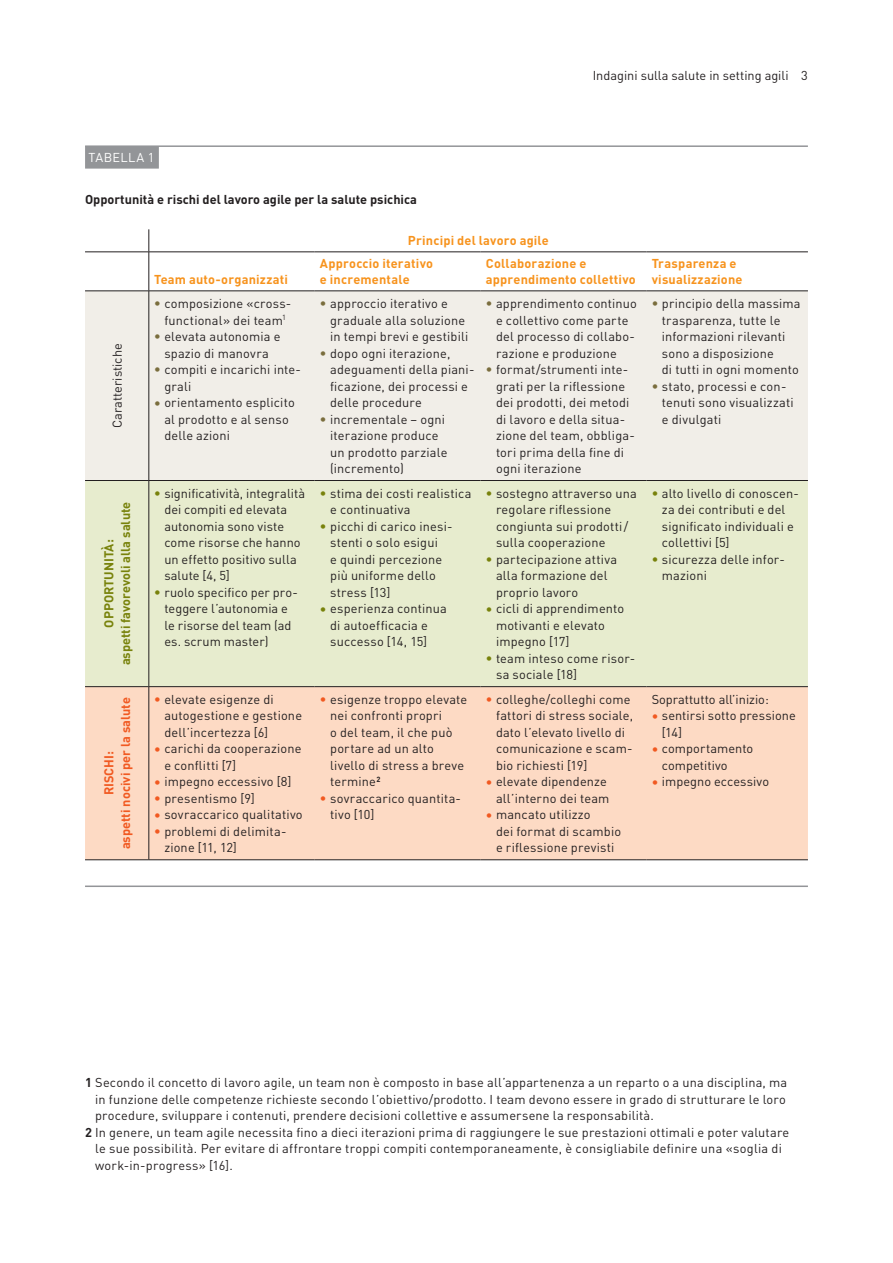
<style>
.page{position:relative;width:893px;height:1263px;background:#fff}
.page>*{position:absolute;margin:0;border:0;box-sizing:border-box;transform-origin:0 0}
.t1{font:12.75px/16.5px "DIN Pro";letter-spacing:.015em;color:#231f20}
.t2{font:700 12.75px/16.5px "DIN Pro";letter-spacing:.015em;color:#f7931d}
.t3{font:700 12.75px "DIN Pro";color:#231f20}
.t4{font:700 12.75px/16.5px "DIN Pro";color:#78820b;text-align:center}
.t5{font:700 12.75px/16.5px "DIN Pro";color:#f15921;text-align:center}
.t6{font:12.75px "DIN Pro";letter-spacing:.03em;color:#fff}
.s1{font-weight:700;font-size:13.5px;color:#7a6d3d}
.s2{font-weight:700;font-size:13.5px;color:#78820b}
.s3{font-weight:700;font-size:13.5px;color:#f15921}
.s4{font-weight:700}
</style>
<div class="page">
<hr style="left:85px;top:145px;width:723px;height:2px;background:#939598">
<div style="left:85px;top:146px;width:74px;height:23px;background:#939598"></div>
<div style="left:85px;top:292px;width:723px;height:188px;background:#f1eee8"></div>
<div style="left:85px;top:481px;width:723px;height:205px;background:#e7ecce"></div>
<div style="left:85px;top:687px;width:723px;height:172px;background:#fddac4"></div>
<svg style="left:149px;top:229px;width:1px;height:23px"></svg>
<hr style="left:149px;top:252px;width:1px;height:39px;background:#231f20">
<hr style="left:149px;top:291px;width:1px;height:189px;background:#231f20">
<hr style="left:149px;top:481px;width:1px;height:205px;background:#231f20">
<hr style="left:149px;top:687px;width:1px;height:172px;background:#231f20">
<hr style="left:85px;top:291px;width:64px;height:1px;background:#231f20">
<hr style="left:149px;top:291px;width:166px;height:1px;background:#231f20">
<hr style="left:315px;top:291px;width:165px;height:1px;background:#231f20">
<hr style="left:480px;top:291px;width:166px;height:1px;background:#231f20">
<hr style="left:646px;top:291px;width:162px;height:1px;background:#231f20">
<hr style="left:85px;top:480px;width:64px;height:1px;background:#231f20">
<hr style="left:149px;top:480px;width:166px;height:1px;background:#231f20">
<hr style="left:315px;top:480px;width:165px;height:1px;background:#231f20">
<hr style="left:480px;top:480px;width:166px;height:1px;background:#231f20">
<hr style="left:646px;top:480px;width:162px;height:1px;background:#231f20">
<hr style="left:85px;top:686px;width:64px;height:1px;background:#231f20">
<hr style="left:149px;top:686px;width:166px;height:1px;background:#231f20">
<hr style="left:315px;top:686px;width:165px;height:1px;background:#231f20">
<hr style="left:480px;top:686px;width:166px;height:1px;background:#231f20">
<hr style="left:646px;top:686px;width:162px;height:1px;background:#231f20">
<hr style="left:85px;top:859px;width:64px;height:1px;background:#231f20">
<hr style="left:149px;top:859px;width:166px;height:1px;background:#231f20">
<hr style="left:315px;top:859px;width:165px;height:1px;background:#231f20">
<hr style="left:480px;top:859px;width:166px;height:1px;background:#231f20">
<hr style="left:646px;top:859px;width:162px;height:1px;background:#231f20">
<hr style="left:85px;top:252px;width:64px;height:1px;background:#231f20">
<hr style="left:149px;top:252px;width:166px;height:1px;background:#231f20">
<hr style="left:315px;top:252px;width:165px;height:1px;background:#231f20">
<hr style="left:480px;top:252px;width:166px;height:1px;background:#231f20">
<hr style="left:646px;top:252px;width:162px;height:1px;background:#231f20">
<hr style="left:85px;top:885px;width:723px;height:2px;background:#939598">
<p class="t6" style="left:89px;top:149px;width:67px">TABELLA 1</p>
<p class="t3" style="left:85px;top:191px;width:333px">Opportunità e rischi del lavoro agile per la salute psichica</p>
<p class="t2" style="left:408px;top:232px;width:143px">Principi del lavoro agile</p>
<p class="t1" style="left:593px;top:66px;width:217px">Indagini sulla salute in setting agili 3</p>
<p class="t1" style="left:108px;top:428px;width:86px;rotate:-90deg">Caratteristiche</p>
<p class="t4" style="left:100px;top:665px;width:165px;rotate:-90deg">OPPORTUNITÀ:<br>aspetti favorevoli alla salute</p>
<p class="t2" style="left:154px;top:271px;width:135px">Team auto-organizzati</p>
<p class="t1" style="left:154px;top:295px;width:137px;text-align:center"><span class="s1">•</span> composizione «cross&shy;functional» dei team<sup>1</sup></p>
<p class="t1" style="left:154px;top:328px;width:128px;text-align:center"><span class="s1">•</span> elevata autonomia e spazio di manovra</p>
<p class="t1" style="left:164px;top:361px;width:138px;text-indent:-10px"><span class="s1">•</span> compiti e incarichi inte&shy;grali</p>
<p class="t1" style="left:164px;top:394px;width:132px;text-indent:-10px"><span class="s1">•</span> orientamento esplicito al prodotto e al senso delle azioni</p>
<p class="t1" style="left:164px;top:484px;width:142px;text-indent:-10px"><span class="s2">•</span> significatività, integralità dei compiti ed elevata autonomia sono viste come risorse che hanno un effetto positivo sulla salute [4, 5]</p>
<p class="t1" style="left:164px;top:583px;width:135px;text-indent:-10px"><span class="s2">•</span> ruolo specifico per pro&shy;teggere l’autonomia e le risorse del team (ad es. scrum master)</p>
<p class="t5" style="left:100px;top:849px;width:154px;rotate:-90deg">RISCHI:<br>aspetti nocivi per la salute</p>
<p class="t1" style="left:164px;top:690px;width:139px;text-indent:-10px"><span class="s3">•</span> elevate esigenze di autogestione e gestione dell’incertezza [6]</p>
<p class="t1" style="left:164px;top:740px;width:139px;text-indent:-10px"><span class="s3">•</span> carichi da cooperazione e conflitti [7]</p>
<p class="t1" style="left:154px;top:773px;width:139px"><span class="s3">•</span> impegno eccessivo [8]</p>
<p class="t1" style="left:154px;top:789px;width:102px"><span class="s3">•</span> presentismo [9]</p>
<p class="t1" style="left:154px;top:806px;width:150px"><span class="s3">•</span> sovraccarico qualitativo</p>
<p class="t1" style="left:164px;top:822px;width:122px;text-indent:-10px"><span class="s3">•</span> problemi di delimita&shy;zione [11, 12]</p>
<p class="t2" style="left:320px;top:255px;width:115px">Approccio iterativo e incrementale</p>
<p class="t2" style="left:486px;top:255px;width:151px">Collaborazione e apprendimento collettivo</p>
<p class="t2" style="left:652px;top:255px;width:92px">Trasparenza e visualizzazione</p>
<p class="t1" style="left:330px;top:295px;width:140px;text-indent:-10px"><span class="s1">•</span> approccio iterativo e graduale alla soluzione in tempi brevi e gestibili</p>
<p class="t1" style="left:330px;top:344px;width:146px;text-indent:-10px"><span class="s1">•</span> dopo ogni iterazione, adeguamenti della piani&shy;ficazione, dei processi e delle procedure</p>
<p class="t1" style="left:330px;top:410px;width:119px;text-indent:-10px"><span class="s1">•</span> incrementale – ogni iterazione produce un prodotto parziale (incremento)</p>
<p class="t1" style="left:330px;top:484px;width:143px;text-indent:-10px"><span class="s2">•</span> stima dei costi realistica e continuativa</p>
<p class="t1" style="left:330px;top:517px;width:124px;text-indent:-10px"><span class="s2">•</span> picchi di carico inesi&shy;stenti o solo esigui<br>e quindi percezione più uniforme dello stress [13]</p>
<p class="t1" style="left:330px;top:600px;width:118px;text-indent:-10px"><span class="s2">•</span> esperienza continua di autoefficacia e successo [14, 15]</p>
<p class="t1" style="left:330px;top:690px;width:139px;text-indent:-10px"><span class="s3">•</span> esigenze troppo elevate nei confronti propri<br>o del team, il che può portare ad un alto livello di stress a breve termine<sup>2</sup></p>
<p class="t1" style="left:330px;top:789px;width:130px;text-indent:-10px"><span class="s3">•</span> sovraccarico quantita&shy;tivo [10]</p>
<p class="t1" style="left:496px;top:295px;width:142px;text-indent:-10px"><span class="s1">•</span> apprendimento continuo e collettivo come parte del processo di collabo&shy;razione e produzione</p>
<p class="t1" style="left:496px;top:361px;width:140px;text-indent:-10px"><span class="s1">•</span> format/strumenti inte&shy;grati per la riflessione dei prodotti, dei metodi di lavoro e della situa&shy;zione del team, obbliga&shy;tori prima della fine di ogni iterazione</p>
<p class="t1" style="left:496px;top:484px;width:142px;text-indent:-10px"><span class="s2">•</span> sostegno attraverso una regolare riflessione congiunta sui prodotti/ sulla cooperazione</p>
<p class="t1" style="left:496px;top:550px;width:123px;text-indent:-10px"><span class="s2">•</span> partecipazione attiva alla formazione del proprio lavoro</p>
<p class="t1" style="left:496px;top:600px;width:130px;text-indent:-10px"><span class="s2">•</span> cicli di apprendimento motivanti e elevato impegno [17]</p>
<p class="t1" style="left:496px;top:649px;width:141px;text-indent:-10px"><span class="s2">•</span> team inteso come risor&shy;sa sociale [18]</p>
<p class="t1" style="left:496px;top:690px;width:139px;text-indent:-10px"><span class="s3">•</span> colleghe/colleghi come fattori di stress sociale, dato l’elevato livello di comunicazione e scam&shy;bio richiesti [19]</p>
<p class="t1" style="left:486px;top:773px;width:125px;text-align:right"><span class="s3">•</span> elevate dipendenze all’interno dei team</p>
<p class="t1" style="left:496px;top:806px;width:127px;text-indent:-10px"><span class="s3">•</span> mancato utilizzo<br>dei format di scambio e riflessione previsti</p>
<p class="t1" style="left:662px;top:295px;width:140px;text-indent:-10px"><span class="s1">•</span> principio della massima trasparenza, tutte le informazioni rilevanti sono a disposizione<br>di tutti in ogni momento</p>
<p class="t1" style="left:662px;top:377px;width:133px;text-indent:-10px"><span class="s1">•</span> stato, processi e con&shy;tenuti sono visualizzati e divulgati</p>
<p class="t1" style="left:662px;top:484px;width:139px;text-indent:-10px"><span class="s2">•</span> alto livello di conoscen&shy;za dei contributi e del significato individuali e collettivi [5]</p>
<p class="t1" style="left:662px;top:550px;width:125px;text-indent:-10px"><span class="s2">•</span> sicurezza delle infor&shy;mazioni</p>
<p class="t1" style="left:652px;top:690px;width:119px">Soprattutto all’inizio:</p>
<p class="t1" style="left:662px;top:707px;width:135px;text-indent:-10px"><span class="s3">•</span> sentirsi sotto pressione [14]</p>
<p class="t1" style="left:662px;top:740px;width:93px;text-indent:-10px"><span class="s3">•</span> comportamento competitivo</p>
<p class="t1" style="left:652px;top:773px;width:119px"><span class="s3">•</span> impegno eccessivo</p>
<p class="t1" style="left:85px;top:1074px;width:704px"><span class="s4">1</span> Secondo il concetto di lavoro agile, un team non è composto in base all’appartenenza a un reparto o a una disciplina, ma</p>
<p class="t1" style="left:95px;top:1090px;width:692px">in funzione delle competenze richieste secondo l’obiettivo/prodotto. I team devono essere in grado di strutturare le loro</p>
<p class="t1" style="left:95px;top:1107px;width:560px">procedure, sviluppare i contenuti, prendere decisioni collettive e assumersene la responsabilità.</p>
<p class="t1" style="left:85px;top:1123px;width:706px"><span class="s4">2</span> In genere, un team agile necessita fino a dieci iterazioni prima di raggiungere le sue prestazioni ottimali e poter valutare</p>
<p class="t1" style="left:95px;top:1140px;width:688px">le sue possibilità. Per evitare di affrontare troppi compiti contemporaneamente, è consigliabile definire una «soglia di</p>
<p class="t1" style="left:95px;top:1156px;width:139px">work-in-progress» [16].</p>
</div>
